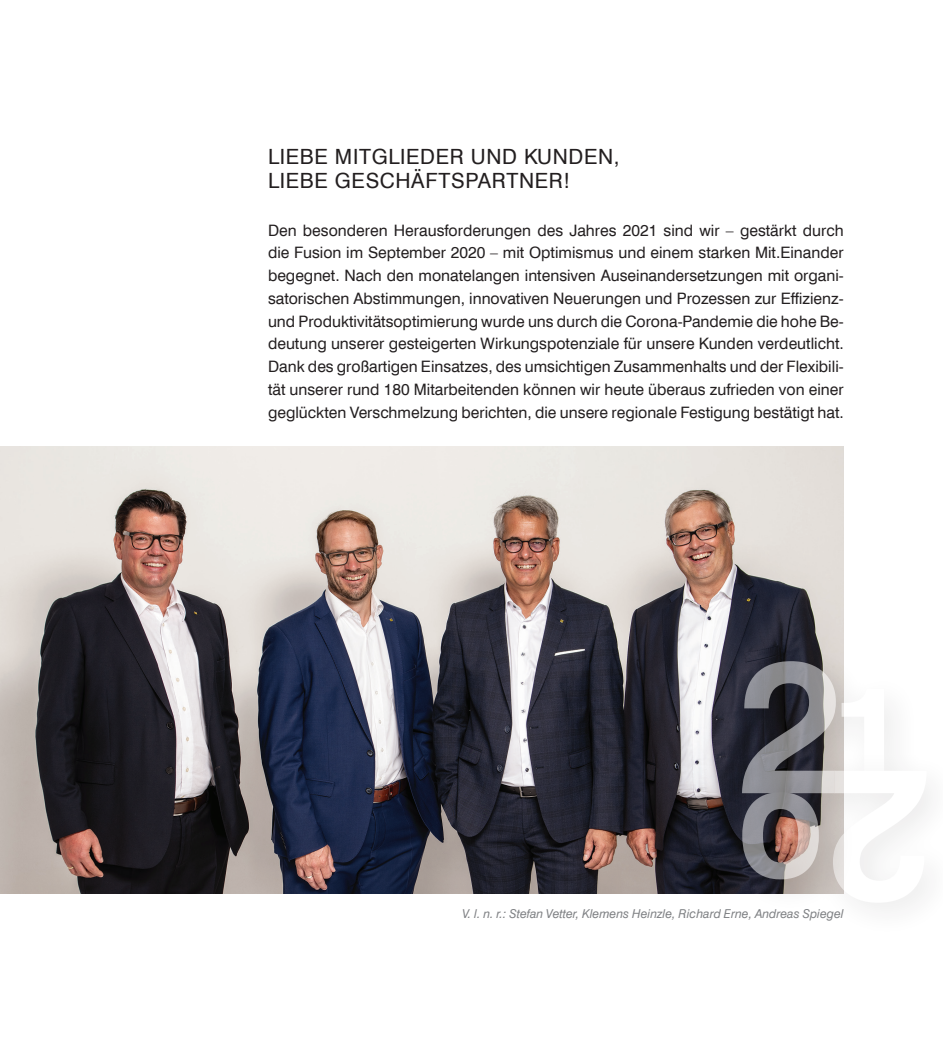
<style>
.page{position:relative;width:943px;height:1042px;background:#fff}
.page>*{position:absolute;margin:0;border:0;box-sizing:border-box;transform-origin:0 0}
.t1{font:21px/24.5px "Swiss 721 TL";letter-spacing:.03em;color:#231f20}
.t2{font:15.75px/22.8px "Swiss 721 TL";color:#231f20;text-align:justify}
.t3{font:italic 12.25px "Swiss 721 TL";color:#808285}
</style>
<div class="page">
<img style="left:0;top:446px;width:843px;height:447px">
<div style="left:722px;top:641px;width:151px;height:191px;background:#231f20;opacity:.2"></div>
<div style="left:722px;top:772px;width:135px;height:145px;background:#231f20;opacity:.2"></div>
<svg style="left:742px;top:661px;width:184px;height:242px"></svg>
<h1 class="t1" style="left:268px;top:144px;width:353px">LIEBE MITGLIEDER UND KUNDEN,<br>LIEBE GESCHÄFTSPARTNER!</h1>
<p class="t2" style="left:268px;top:219px;width:577px">Den besonderen Herausforderungen des Jahres 2021 sind wir – gestärkt durch die Fusion im September 2020 – mit Optimismus und einem starken Mit.Einander begegnet. Nach den monatelangen intensiven Auseinandersetzungen mit organi&shy;satorischen Abstimmungen, innovativen Neuerungen und Prozessen zur Effizienz&shy;und Produktivitätsoptimierung wurde uns durch die Corona-Pandemie die hohe Be&shy;deutung unserer gesteigerten Wirkungspotenziale für unsere Kunden verdeutlicht.<br>Dank des großartigen Einsatzes, des umsichtigen Zusammenhalts und der Flexibili&shy;tät unserer rund 180 Mitarbeitenden können wir heute überaus zufrieden von einer geglückten Verschmelzung berichten, die unsere regionale Festigung bestätigt hat.</p>
<p class="t3" style="left:462px;top:906px;width:383px">V. l. n. r.: Stefan Vetter, Klemens Heinzle, Richard Erne, Andreas Spiegel</p>
</div>
